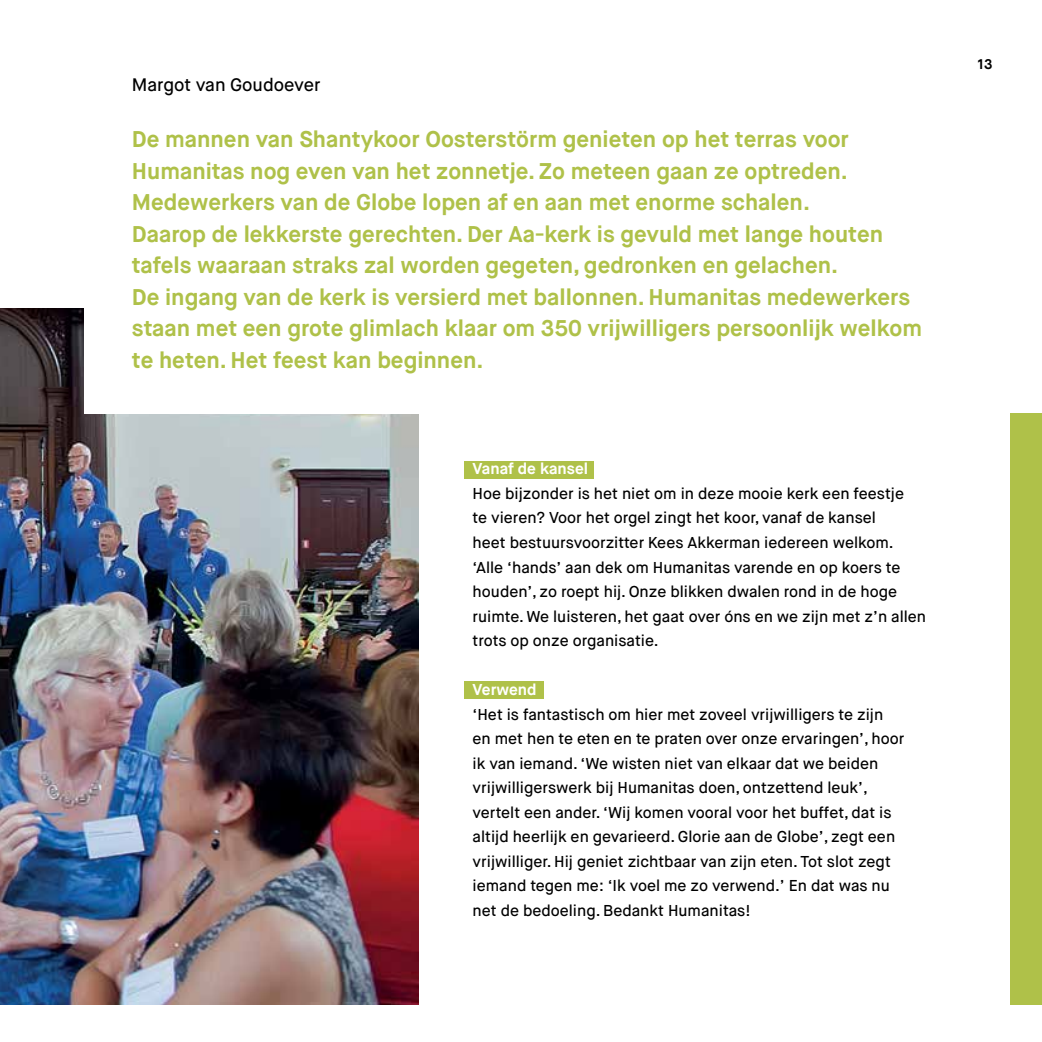
<style>
.page{position:relative;width:1042px;height:1042px;background:#fff}
.page>*{position:absolute;margin:0;border:0;box-sizing:border-box;transform-origin:0 0}
.t1{font:700 22.75px/31.5px "Maison Neue";color:#afc149}
.t2{font:500 18.03px "Maison Neue";color:#000}
.t3{font:500 15.75px/24.5px "Maison Neue";color:#000}
.t4{font:700 15.75px "Maison Neue";color:#fff}
.t5{font:700 14px "Maison Neue";color:#000}
</style>
<div class="page">
<img style="left:0;top:308px;width:418px;height:697px">
<div style="left:84px;top:296px;width:710px;height:118px;background:#fff"></div>
<div style="left:464px;top:461px;width:129px;height:17px;background:#afc149"></div>
<div style="left:464px;top:681px;width:80px;height:17px;background:#afc149"></div>
<div style="left:1010px;top:413px;width:32px;height:592px;background:#afc149"></div>
<p class="t2" style="left:132px;top:73px;width:190px">Margot van Goudoever</p>
<p class="t1" style="left:132px;top:123px;width:791px">De mannen van Shantykoor Oosterstörm genieten op het terras voor Humanitas nog even van het zonnetje. Zo meteen gaan ze optreden.<br>Medewerkers van de Globe lopen af en aan met enorme schalen.<br>Daarop de lekkerste gerechten. Der Aa-kerk is gevuld met lange houten tafels waaraan straks zal worden gegeten, gedronken en gelachen.<br>De ingang van de kerk is versierd met ballonnen. Humanitas medewerkers staan met een grote glimlach klaar om 350 vrijwilligers persoonlijk welkom te heten. Het feest kan beginnen.</p>
<p class="t4" style="left:472px;top:459px;width:117px">Vanaf de kansel</p>
<p class="t3" style="left:472px;top:481px;width:455px">Hoe bijzonder is het niet om in deze mooie kerk een feestje<br>te vieren? Voor het orgel zingt het koor, vanaf de kansel<br>heet bestuursvoorzitter Kees Akkerman iedereen welkom. ‘Alle ‘hands’ aan dek om Humanitas varende en op koers te houden’, zo roept hij. Onze blikken dwalen rond in de hoge ruimte. We luisteren, het gaat over óns en we zijn met z’n allen trots op onze organisatie.</p>
<p class="t4" style="left:472px;top:679px;width:66px">Verwend</p>
<p class="t3" style="left:472px;top:702px;width:433px">‘Het is fantastisch om hier met zoveel vrijwilligers te zijn en met hen te eten en te praten over onze ervaringen’, hoor ik van iemand. ‘We wisten niet van elkaar dat we beiden vrijwilligerswerk bij Humanitas doen, ontzettend leuk’, vertelt een ander. ‘Wij komen vooral voor het buffet, dat is altijd heerlijk en gevarieerd. Glorie aan de Globe’, zegt een vrijwilliger. Hij geniet zichtbaar van zijn eten. Tot slot zegt iemand tegen me: ‘Ik voel me zo verwend.’ En dat was nu net de bedoeling. Bedankt Humanitas!</p>
<p class="t5" style="left:977px;top:55px;width:16px">13</p>
</div>
